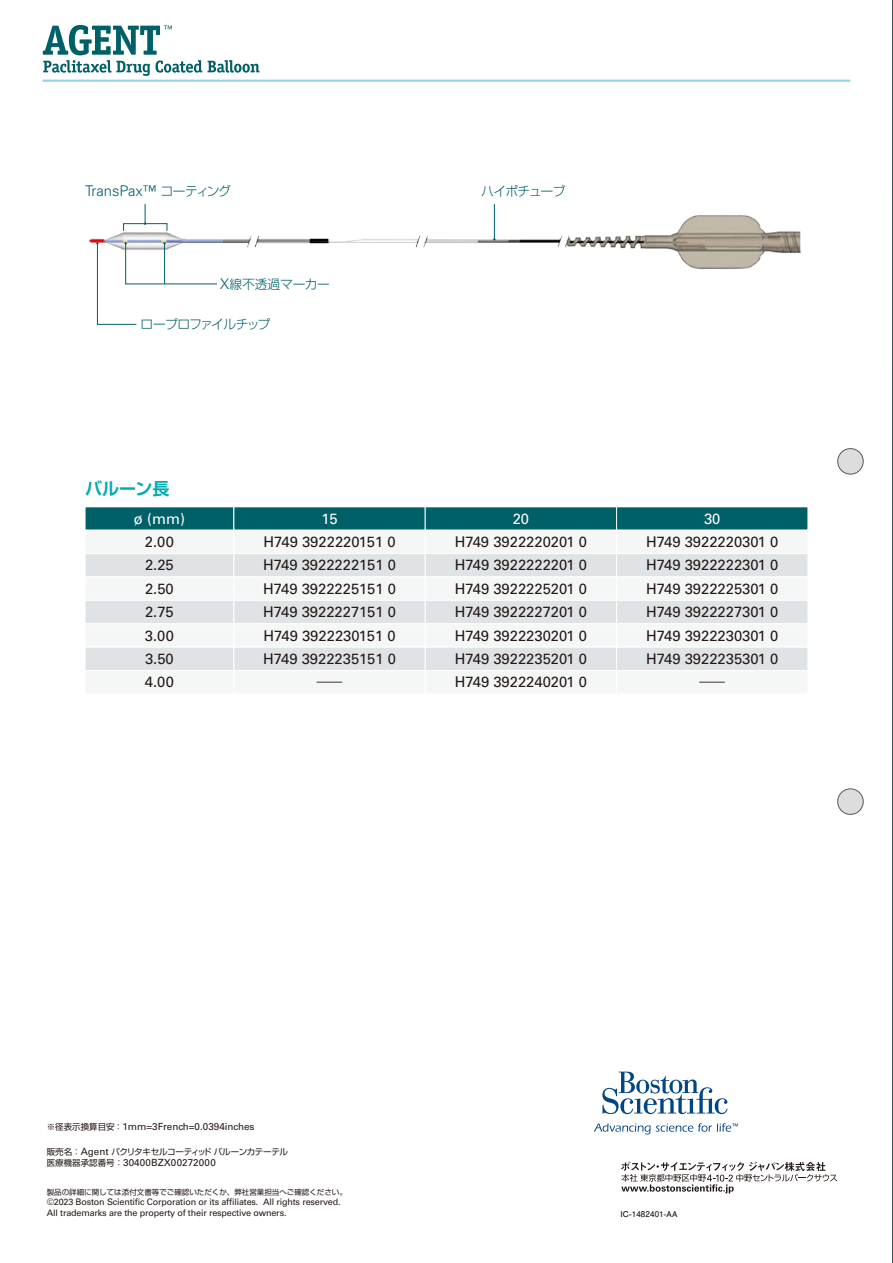
<style>
.page{position:relative;width:893px;height:1263px;background:#fff}
.page>*{position:absolute;margin:0;border:0;box-sizing:border-box;transform-origin:0 0}
.t1{font:700 16.95px "Shin Go Pr 6 De";color:#00adb2}
.t2{font:14.85px "Univers LT Std";color:#231916}
.t3{font:300 14.85px "Univers LT Std";color:#006068}
.t4{font:14.85px "Univers LT Std";color:#fff}
.t5{font:300 12.75px "Shin Go Pr 6";letter-spacing:-.045em;color:#006068}
.t6{font:300 12.75px "Shin Go Pr 6";letter-spacing:-.02em;color:#006068}
.t7{font:12.75px "Shin Go Pr 6";color:#231916;scale:2 1}
.t8{font:9.9px "Univers LT Std";color:#231916}
.t9{font:9px/10.2px "Univers LT Std";letter-spacing:-.015em;color:#231916}
.t10{font:8.55px "Shin Go Pr 6";letter-spacing:-.035em;color:#231916}
.t11{font:700 7.95px "Futo Go B101 Pro";letter-spacing:.02em;color:#231916}
.t12{font:7.5px "Shin Go Pr 6";color:#231916}
.s1{font-family:"Shin Go Pr 6";font-size:12.75px}
.s2{font-family:"Univers LT Std";font-size:14.85px}
.s3{font-family:"Shin Go Pr 6";font-size:8.55px}
.s4{font-family:"Univers LT Std";font-size:9.9px}
</style>
<div class="page">
<svg style="left:621px;top:1161px;width:216px;height:32px"></svg>
<svg style="left:594px;top:1123px;width:144px;height:11px"></svg>
<svg style="left:602px;top:1071px;width:125px;height:43px"></svg>
<div style="left:85px;top:507px;width:149px;height:23px;background:#006068"></div>
<div style="left:85px;top:506px;width:149px;height:24px;border:1px solid #fff"></div>
<div style="left:234px;top:507px;width:191px;height:23px;background:#006068"></div>
<div style="left:234px;top:506px;width:192px;height:24px;border:1px solid #fff"></div>
<div style="left:425px;top:507px;width:192px;height:23px;background:#006068"></div>
<div style="left:425px;top:506px;width:192px;height:24px;border:1px solid #fff"></div>
<div style="left:617px;top:507px;width:191px;height:23px;background:#006068"></div>
<div style="left:616px;top:506px;width:192px;height:24px;border:1px solid #fff"></div>
<div style="left:85px;top:530px;width:149px;height:24px;background:#f5f6f6"></div>
<div style="left:234px;top:530px;width:191px;height:24px;background:#f5f6f6"></div>
<div style="left:425px;top:530px;width:192px;height:24px;background:#f5f6f6"></div>
<div style="left:617px;top:530px;width:191px;height:24px;background:#f5f6f6"></div>
<div style="left:85px;top:554px;width:149px;height:23px;background:#e0e3e5"></div>
<div style="left:85px;top:553px;width:149px;height:24px;border:1px solid #fff"></div>
<div style="left:234px;top:554px;width:191px;height:23px;background:#e0e3e5"></div>
<div style="left:234px;top:553px;width:192px;height:24px;border:1px solid #fff"></div>
<div style="left:425px;top:554px;width:192px;height:23px;background:#e0e3e5"></div>
<div style="left:425px;top:553px;width:192px;height:24px;border:1px solid #fff"></div>
<div style="left:617px;top:554px;width:191px;height:23px;background:#e0e3e5"></div>
<div style="left:616px;top:553px;width:192px;height:24px;border:1px solid #fff"></div>
<div style="left:85px;top:577px;width:149px;height:23px;background:#f5f6f6"></div>
<div style="left:234px;top:577px;width:191px;height:23px;background:#f5f6f6"></div>
<div style="left:425px;top:577px;width:192px;height:23px;background:#f5f6f6"></div>
<div style="left:617px;top:577px;width:191px;height:23px;background:#f5f6f6"></div>
<div style="left:85px;top:600px;width:149px;height:24px;background:#e0e3e5"></div>
<div style="left:85px;top:600px;width:149px;height:24px;border:1px solid #fff"></div>
<div style="left:234px;top:600px;width:191px;height:24px;background:#e0e3e5"></div>
<div style="left:234px;top:600px;width:192px;height:24px;border:1px solid #fff"></div>
<div style="left:425px;top:600px;width:192px;height:24px;background:#e0e3e5"></div>
<div style="left:425px;top:600px;width:192px;height:24px;border:1px solid #fff"></div>
<div style="left:617px;top:600px;width:191px;height:24px;background:#e0e3e5"></div>
<div style="left:616px;top:600px;width:192px;height:24px;border:1px solid #fff"></div>
<div style="left:85px;top:624px;width:149px;height:23px;background:#f5f6f6"></div>
<div style="left:85px;top:623px;width:149px;height:24px;border:1px solid #fff"></div>
<div style="left:234px;top:624px;width:191px;height:23px;background:#f5f6f6"></div>
<div style="left:234px;top:623px;width:192px;height:24px;border:1px solid #fff"></div>
<div style="left:425px;top:624px;width:192px;height:23px;background:#f5f6f6"></div>
<div style="left:425px;top:623px;width:192px;height:24px;border:1px solid #fff"></div>
<div style="left:617px;top:624px;width:191px;height:23px;background:#f5f6f6"></div>
<div style="left:616px;top:623px;width:192px;height:24px;border:1px solid #fff"></div>
<div style="left:85px;top:647px;width:149px;height:23px;background:#e0e3e5"></div>
<div style="left:85px;top:647px;width:149px;height:24px;border:1px solid #fff"></div>
<div style="left:234px;top:647px;width:191px;height:23px;background:#e0e3e5"></div>
<div style="left:234px;top:647px;width:192px;height:24px;border:1px solid #fff"></div>
<div style="left:425px;top:647px;width:192px;height:23px;background:#e0e3e5"></div>
<div style="left:425px;top:647px;width:192px;height:24px;border:1px solid #fff"></div>
<div style="left:617px;top:647px;width:191px;height:23px;background:#e0e3e5"></div>
<div style="left:616px;top:647px;width:192px;height:24px;border:1px solid #fff"></div>
<div style="left:85px;top:670px;width:149px;height:24px;background:#f5f6f6"></div>
<div style="left:234px;top:670px;width:191px;height:24px;background:#f5f6f6"></div>
<div style="left:425px;top:670px;width:192px;height:24px;background:#f5f6f6"></div>
<div style="left:617px;top:670px;width:191px;height:24px;background:#f5f6f6"></div>
<hr style="left:43px;top:80px;width:807px;height:2px;background:#95d4e3">
<svg style="left:43px;top:25px;width:216px;height:51px"></svg>
<img style="left:88px;top:203px;width:713px;height:67px">
<div style="left:123px;top:223px;width:44px;height:8px;border:1px solid #006068"></div>
<svg style="left:96px;top:242px;width:122px;height:83px"></svg>
<svg style="left:144px;top:204px;width:2px;height:21px"></svg>
<hr style="left:494px;top:204px;width:1px;height:35px;background:#006068">
<div style="left:838px;top:449px;width:25px;height:25px;background:#dcdddd;border-radius:50%"></div>
<div style="left:837px;top:448px;width:26px;height:26px;border:1px solid #595857;border-radius:50%"></div>
<div style="left:838px;top:789px;width:25px;height:25px;background:#dcdddd;border-radius:50%"></div>
<div style="left:837px;top:789px;width:26px;height:25px;border:1px solid #595857;border-radius:50%"></div>
<hr style="left:892px;top:0;width:1px;height:1263px;background:#595857">
<p class="t3" style="left:85px;top:182px;width:147px">TransPax™ <span class="s1">コーティング</span></p>
<p class="t5" style="left:481px;top:181px;width:86px">ハイポチューブ</p>
<p class="t6" style="left:220px;top:274px;width:111px"><span class="s2">X</span>線不透過マーカー</p>
<p class="t5" style="left:141px;top:314px;width:131px">ロープロファイルチップ</p>
<p class="t1" style="left:85px;top:474px;width:86px">バルーン長</p>
<p class="t4" style="left:134px;top:510px;width:52px">ø (mm)</p>
<p class="t4" style="left:321px;top:510px;width:18px">15</p>
<p class="t4" style="left:513px;top:510px;width:18px">20</p>
<p class="t4" style="left:704px;top:510px;width:18px">30</p>
<p class="t2" style="left:145px;top:533px;width:31px">2.00</p>
<p class="t2" style="left:263px;top:533px;width:134px">H749 3922220151 0</p>
<p class="t2" style="left:455px;top:533px;width:134px">H749 3922220201 0</p>
<p class="t2" style="left:646px;top:533px;width:134px">H749 3922220301 0</p>
<p class="t2" style="left:145px;top:556px;width:30px">2.25</p>
<p class="t2" style="left:263px;top:556px;width:135px">H749 3922222151 0</p>
<p class="t2" style="left:455px;top:556px;width:134px">H749 3922222201 0</p>
<p class="t2" style="left:646px;top:556px;width:134px">H749 3922222301 0</p>
<p class="t2" style="left:145px;top:580px;width:30px">2.50</p>
<p class="t2" style="left:263px;top:580px;width:135px">H749 3922225151 0</p>
<p class="t2" style="left:455px;top:580px;width:134px">H749 3922225201 0</p>
<p class="t2" style="left:646px;top:580px;width:134px">H749 3922225301 0</p>
<p class="t2" style="left:145px;top:603px;width:30px">2.75</p>
<p class="t2" style="left:263px;top:603px;width:135px">H749 3922227151 0</p>
<p class="t2" style="left:455px;top:603px;width:134px">H749 3922227201 0</p>
<p class="t2" style="left:646px;top:603px;width:134px">H749 3922227301 0</p>
<p class="t2" style="left:145px;top:626px;width:31px">3.00</p>
<p class="t2" style="left:263px;top:626px;width:134px">H749 3922230151 0</p>
<p class="t2" style="left:455px;top:626px;width:134px">H749 3922230201 0</p>
<p class="t2" style="left:646px;top:626px;width:134px">H749 3922230301 0</p>
<p class="t2" style="left:145px;top:650px;width:30px">3.50</p>
<p class="t2" style="left:263px;top:650px;width:135px">H749 3922235151 0</p>
<p class="t2" style="left:455px;top:650px;width:134px">H749 3922235201 0</p>
<p class="t2" style="left:646px;top:650px;width:134px">H749 3922235301 0</p>
<p class="t2" style="left:145px;top:673px;width:31px">4.00</p>
<p class="t7" style="left:317px;top:672px;width:14px">―</p>
<p class="t2" style="left:455px;top:673px;width:134px">H749 3922240201 0</p>
<p class="t7" style="left:699px;top:672px;width:14px">―</p>
<p class="t8" style="left:47px;top:1121px;width:209px"><span class="s3">※径表示換算目安：</span>1mm=3French=0.0394inches</p>
<p class="t10" style="left:47px;top:1145px;width:243px">販売名：<span class="s4">Agent</span> パクリタキセルコーティッドバルーンカテーテル</p>
<p class="t8" style="left:47px;top:1157px;width:171px"><span class="s3">医療機器承認番号：</span>30400BZX00272000</p>
<p class="t12" style="left:47px;top:1186px;width:302px">製品の詳細に関しては添付文書等でご確認いただくか、弊社営業担当へご確認ください。</p>
<p class="t9" style="left:47px;top:1197px;width:295px">©2023 Boston Scientific Corporation or its affiliates. All rights reserved.<br>All trademarks are the property of their respective owners.</p>
<p class="t11" style="left:620px;top:1207px;width:59px">IC-1482401-AA</p>
</div>
